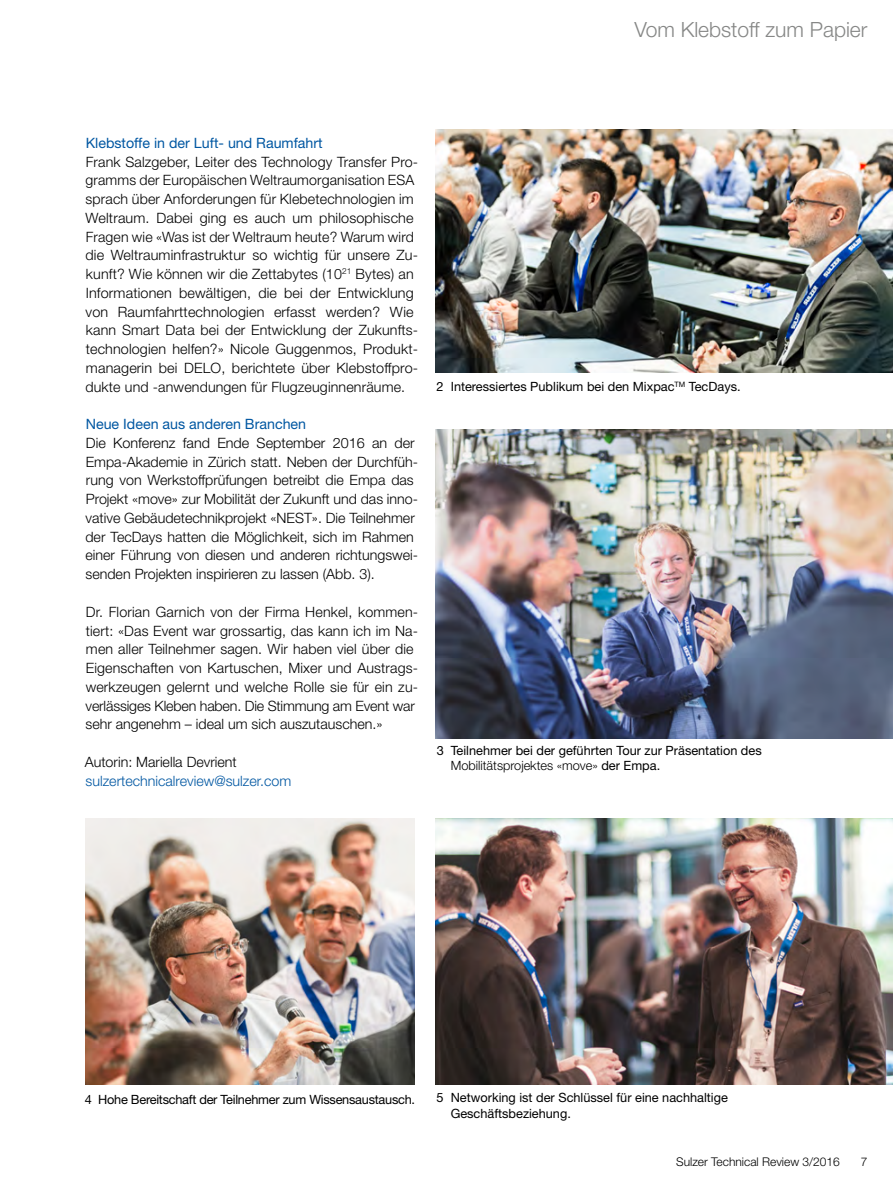
<style>
.page{position:relative;width:893px;height:1191px;background:#fff}
.page>*{position:absolute;margin:0;border:0;box-sizing:border-box;transform-origin:0 0}
.t1{font:300 21px "Helvetica Neue LT Std";color:#868786}
.t2{font:300 14.25px/18.8px "Helvetica Neue LT Std";letter-spacing:.01em;color:#000}
.t3{font:14.25px "Helvetica Neue LT Std";color:#0057a2}
.t4{font:300 14.25px "Helvetica Neue LT Std";color:#0057a2}
.t5{font:12.75px/15.3px "Helvetica Neue LT Std";color:#000}
.t6{font:12.75px "Helvetica Neue LT Std";letter-spacing:-.02em;color:#000}
.t7{font:300 12px "Helvetica Neue LT Std";color:#000}
.s1{font-weight:300}
</style>
<div class="page">
<img style="left:436px;top:129px;width:457px;height:244px">
<img style="left:85px;top:819px;width:330px;height:265px">
<img style="left:436px;top:819px;width:457px;height:265px">
<img style="left:436px;top:429px;width:457px;height:309px">
<h1 class="t1" style="left:634px;top:17px;width:234px">Vom Klebstoff zum Papier</h1>
<p class="t3" style="left:86px;top:134px;width:239px">Klebstoffe in der Luft- und Raumfahrt</p>
<p class="t2" style="left:85px;top:152px;width:334px">Frank Salzgeber, Leiter des Technology Transfer Pro&shy;gramms der Europäischen Weltraumorganisation ESA sprach über Anforderungen für Klebetechnologien im Weltraum. Dabei ging es auch um philosophische Fragen wie «Was ist der Weltraum heute? Warum wird die Weltrauminfrastruktur so wichtig für unsere Zu&shy;kunft? Wie können wir die Zettabytes (10<sup>21</sup> Bytes) an Informationen bewältigen, die bei der Entwicklung von Raumfahrttechnologien erfasst werden? Wie kann Smart Data bei der Entwicklung der Zukunfts&shy;technologien helfen?» Nicole Guggenmos, Produkt&shy;managerin bei DELO, berichtete über Klebstoffpro&shy;dukte und -anwendungen für Flugzeuginnenräume.</p>
<p class="t3" style="left:86px;top:415px;width:222px">Neue Ideen aus anderen Branchen</p>
<p class="t2" style="left:85px;top:433px;width:334px">Die Konferenz fand Ende September 2016 an der Empa-Akademie in Zürich statt. Neben der Durchfüh&shy;rung von Werkstoffprüfungen betreibt die Empa das Projekt «move» zur Mobilität der Zukunft und das inno&shy;vative Gebäudetechnikprojekt «NEST». Die Teilnehmer der TecDays hatten die Möglichkeit, sich im Rahmen einer Führung von diesen und anderen richtungswei&shy;senden Projekten inspirieren zu lassen (Abb. 3).</p>
<p class="t2" style="left:86px;top:602px;width:334px">Dr. Florian Garnich von der Firma Henkel, kommen&shy;tiert: «Das Event war grossartig, das kann ich im Na&shy;men aller Teilnehmer sagen. Wir haben viel über die Eigenschaften von Kartuschen, Mixer und Austrags&shy;werkzeugen gelernt und welche Rolle sie für ein zu&shy;verlässiges Kleben haben. Die Stimmung am Event war sehr angenehm – ideal um sich auszutauschen.»</p>
<p class="t2" style="left:85px;top:752px;width:154px">Autorin: Mariella Devrient</p>
<p class="t4" style="left:86px;top:772px;width:207px">sulzertechnicalreview@sulzer.com</p>
<p class="t5" style="left:436px;top:378px;width:306px">2 Interessiertes Publikum bei den Mixpac<sup>TM</sup> TecDays.</p>
<p class="t5" style="left:451px;top:742px;width:312px;text-indent:-14px">3 Teilnehmer bei der geführten Tour zur Präsentation des<br><span class="s1">Mobilitätsprojektes «move»</span> der Empa.</p>
<p class="t6" style="left:85px;top:1091px;width:332px">4 Hohe Bereitschaft der Teilnehmer zum Wissensaustausch.</p>
<p class="t5" style="left:451px;top:1089px;width:279px;text-indent:-14px">5 Networking ist der Schlüssel für eine nachhaltige<br>Geschäftsbeziehung.</p>
<p class="t7" style="left:676px;top:1153px;width:165px">Sulzer Technical Review 3/2016</p>
<p class="t7" style="left:861px;top:1153px;width:8px">7</p>
</div>
